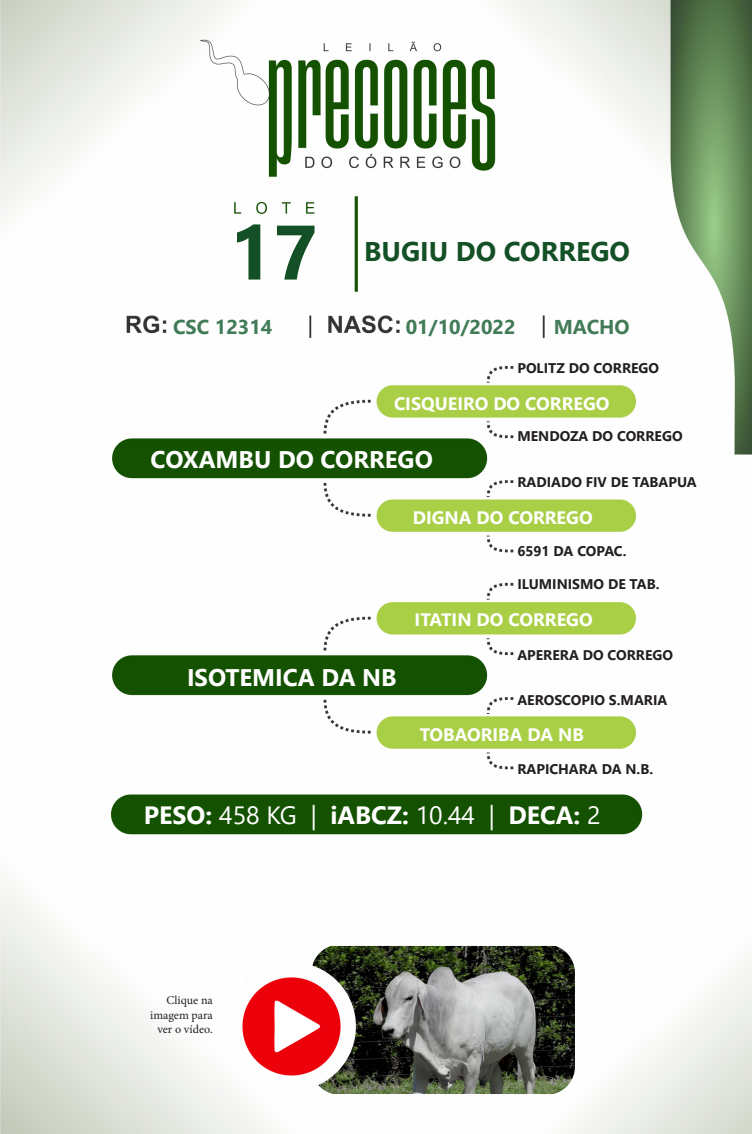
<style>
.page{position:relative;width:752px;height:1134px;background:#fff}
.page>*{position:absolute;margin:0;border:0;box-sizing:border-box;transform-origin:0 0}
.t1{font:700 77px "Segoe UI";color:#145026}
.t2{font:700 27px "Segoe UI";color:#145026}
.t3{font:700 25px "Segoe UI";color:#fff}
.t4{font:700 24px "Segoe UI";color:#fff}
.t5{font:700 20px "Segoe UI";color:#427b58}
.t6{font:700 18px "Segoe UI";color:#fff}
.t7{font:700 14px "Segoe UI";color:#231f20}
.t8{font:12px "Minion Pro";color:#231f20}
.s1{font-weight:400}
</style>
<div class="page">
<img style="left:0;top:0;width:751px;height:1134px">
<img style="left:311px;top:946px;width:263px;height:148px">
<img style="left:227px;top:963px;width:128px;height:128px">
<p class="t1" style="left:229px;top:180px;width:90px">17</p>
<p class="t2" style="left:364px;top:226px;width:267px">BUGIU DO CORREGO</p>
<p class="t5" style="left:173px;top:308px;width:101px">CSC 12314</p>
<p class="t5" style="left:405px;top:308px;width:111px">01/10/2022</p>
<p class="t5" style="left:553px;top:308px;width:77px">MACHO</p>
<p class="t7" style="left:517px;top:355px;width:143px">POLITZ DO CORREGO</p>
<p class="t6" style="left:394px;top:386px;width:217px">CISQUEIRO DO CORREGO</p>
<p class="t4" style="left:151px;top:437px;width:283px">COXAMBU DO CORREGO</p>
<p class="t7" style="left:517px;top:422px;width:167px">MENDOZA DO CORREGO</p>
<p class="t7" style="left:517px;top:469px;width:181px">RADIADO FIV DE TABAPUA</p>
<p class="t6" style="left:412px;top:501px;width:181px">DIGNA DO CORREGO</p>
<p class="t7" style="left:517px;top:538px;width:111px">6591 DA COPAC.</p>
<p class="t7" style="left:517px;top:571px;width:143px">ILUMINISMO DE TAB.</p>
<p class="t4" style="left:187px;top:655px;width:211px">ISOTEMICA DA NB</p>
<p class="t6" style="left:414px;top:602px;width:179px">ITATIN DO CORREGO</p>
<p class="t7" style="left:517px;top:642px;width:157px">APERERA DO CORREGO</p>
<p class="t7" style="left:517px;top:687px;width:151px">AEROSCOPIO S.MARIA</p>
<p class="t6" style="left:419px;top:717px;width:166px">TOBAORIBA DA NB</p>
<p class="t7" style="left:517px;top:756px;width:137px">RAPICHARA DA N.B.</p>
<p class="t3" style="left:144px;top:792px;width:458px">PESO: <span class="s1">458 KG |</span> iABCZ: <span class="s1">10.44 |</span> DECA: <span class="s1">2</span></p>
<p class="t8" style="left:166px;top:992px;width:48px">Clique na</p>
<p class="t8" style="left:150px;top:1007px;width:64px">imagem para</p>
<p class="t8" style="left:157px;top:1021px;width:57px">ver o vídeo.</p>
</div>
